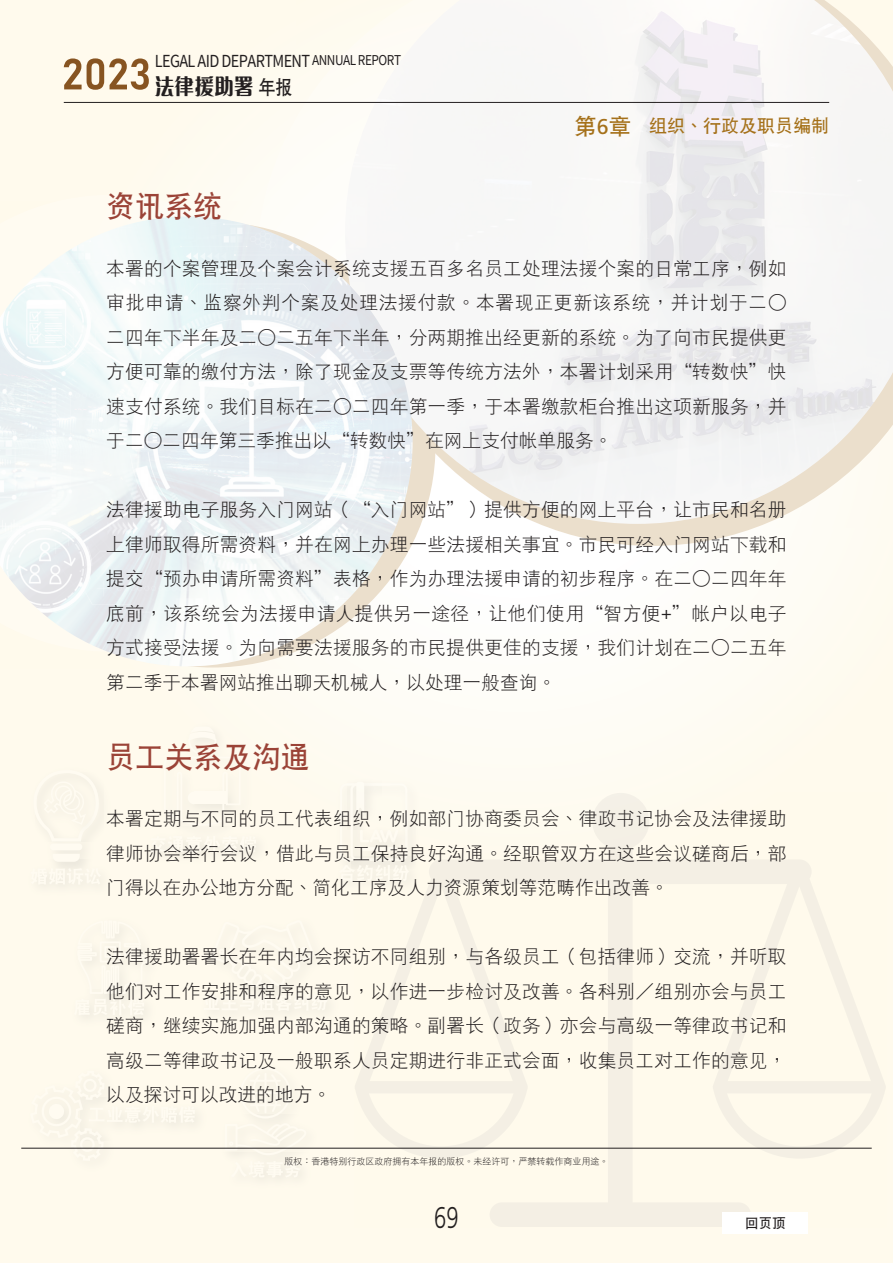
<style>
.page{position:relative;width:893px;height:1263px;background:#fffaed}
.page>*{position:absolute;margin:0;border:0;box-sizing:border-box;transform-origin:0 0}
.txt_bighead{font:30px "DF Hei W7 GB5";color:#9b4337}
.t1{font:300 30px "Frutiger LT Std";color:#231f20;scale:.73 1}
.t2{font:800 22.5px "M Ellan HK";color:#231f20;scale:.88 1}
.txt{font:18.75px/34.5px "DF Hei W3 GB5";letter-spacing:.01em;color:#231f20;text-align:justify}
.t3{font:18px "DF Hei W7 GB5";color:#a5711a}
.t4{font:16.5px "Taipei Sans TC Beta";letter-spacing:-.04em;color:#231f20;scale:.88 1}
.t5{font:13.5px "DF Hei W7 GB5";color:#231f20}
.t6{font:9px "DF Hei W3 GB5";color:#231f20}
.s1{font-size:13.5px}
.s2{font-family:"DF Hei W7 GB5";font-weight:400;font-size:19.5px}
.s3{font-size:22.5px}
.s4{font-family:"Frutiger LT Std";font-size:21.3px}
.s5{font-family:"Frutiger LT Std";font-weight:300;font-size:17.85px}
</style>
<div class="page">
<div style="left:256px;top:101px;width:516px;height:484px;background:#fefdfa"></div>
<svg style="left:436px;top:524px;width:345px;height:22px;fill:#fefdf8"></svg>
<svg style="left:355px;top:793px;width:530px;height:434px"></svg>
<svg style="left:225px;top:1114px;width:81px;height:38px"></svg>
<div style="left:50px;top:843px;width:32px;height:7px;background:#fffbf1;border-radius:3px"></div>
<svg style="left:195px;top:738px;width:36px;height:71px"></svg>
<svg style="left:31px;top:868px;width:70px;height:16px"></svg>
<svg style="left:176px;top:843px;width:80px;height:9px"></svg>
<img style="left:409px;top:793px;width:16px;height:63px">
<img style="left:409px;top:821px;width:6px;height:35px">
<img style="left:355px;top:856px;width:71px;height:43px">
<svg style="left:351px;top:786px;width:58px;height:95px"></svg>
<svg style="left:87px;top:934px;width:57px;height:81px"></svg>
<svg style="left:248px;top:985px;width:43px;height:25px"></svg>
<svg style="left:28px;top:1097px;width:167px;height:51px"></svg>
<img style="left:225px;top:1152px;width:81px;height:20px">
<svg style="left:230px;top:1161px;width:71px;height:17px"></svg>
<img style="left:0;top:216px;width:413px;height:450px">
<img style="left:345px;top:0;width:548px;height:524px">
<hr style="left:21px;top:1148px;width:851px;height:1px;background:#231f20">
<div style="left:723px;top:1212px;width:85px;height:21px;background:#fff"></div>
<hr style="left:64px;top:102px;width:765px;height:1px;background:#231f20">
<svg style="left:64px;top:58px;width:85px;height:32px"></svg>
<p class="t4" style="left:155px;top:51px;width:281px">LEGAL AID DEPARTMENT <span class="s1">ANNUAL REPORT</span></p>
<p class="t2" style="left:155px;top:71px;width:158px">法律援助署<span class="s2">年報</span></p>
<p class="t3" style="left:574px;top:117px;width:256px"><span class="s3">第</span><span class="s4">6</span><span class="s3">章</span> 組織、行政及職員編制</p>
<p class="txt_bighead" style="left:106px;top:191px;width:118px">資訊系統</p>
<p class="txt" style="left:106px;top:251px;width:682px">本署的個案管理及個案會計系統支援五百多名員工處理法援個案的日常工序，例如審批申請、監察外判個案及處理法援付款。本署現正更新該系統，並計劃於二○二四年下半年及二○二五年下半年，分兩期推出經更新的系統。為了向市民提供更方便可靠的繳付方法，除了現金及支票等傳統方法外，本署計劃採用“轉數快”快速支付系統。我們目標在二○二四年第一季，於本署繳款櫃台推出這項新服務，並於二○二四年第三季推出以“轉數快”在網上支付帳單服務。</p>
<p class="txt" style="left:106px;top:492px;width:682px">法律援助電子服務入門網站（“入門網站”）提供方便的網上平台，讓市民和名冊上律師取得所需資料，並在網上辦理一些法援相關事宜。市民可經入門網站下載和提交“預辦申請所需資料”表格，作為辦理法援申請的初步程序。在二○二四年年底前，該系統會為法援申請人提供另一途徑，讓他們使用“智方便<span class="s5">+</span>”帳戶以電子方式接受法援。為向需要法援服務的市民提供更佳的支援，我們計劃在二○二五年第二季於本署網站推出聊天機械人，以處理一般查詢。</p>
<p class="txt_bighead" style="left:106px;top:742px;width:205px">員工關係及溝通</p>
<p class="txt" style="left:106px;top:801px;width:682px">本署定期與不同的員工代表組織，例如部門協商委員會、律政書記協會及法律援助律師協會舉行會議，藉此與員工保持良好溝通。經職管雙方在這些會議磋商後，部門得以在辦公地方分配、簡化工序及人力資源策劃等範疇作出改善。</p>
<p class="txt" style="left:106px;top:939px;width:682px">法律援助署署長在年內均會探訪不同組別，與各級員工（包括律師）交流，並聽取他們對工作安排和程序的意見，以作進一步檢討及改善。各科別／組別亦會與員工磋商，繼續實施加強內部溝通的策略。副署長（政務）亦會與高級一等律政書記和高級二等律政書記及一般職系人員定期進行非正式會面，收集員工對工作的意見，以及探討可以改進的地方。</p>
<p class="t6" style="left:284px;top:1157px;width:326px">版權：香港特別行政區政府擁有本年報的版權。未經許可，嚴禁轉載作商業用途。</p>
<h1 class="t1" style="left:434px;top:1201px;width:35px">69</h1>
<p class="t5" style="left:745px;top:1216px;width:42px">回頁頂</p>
</div>
